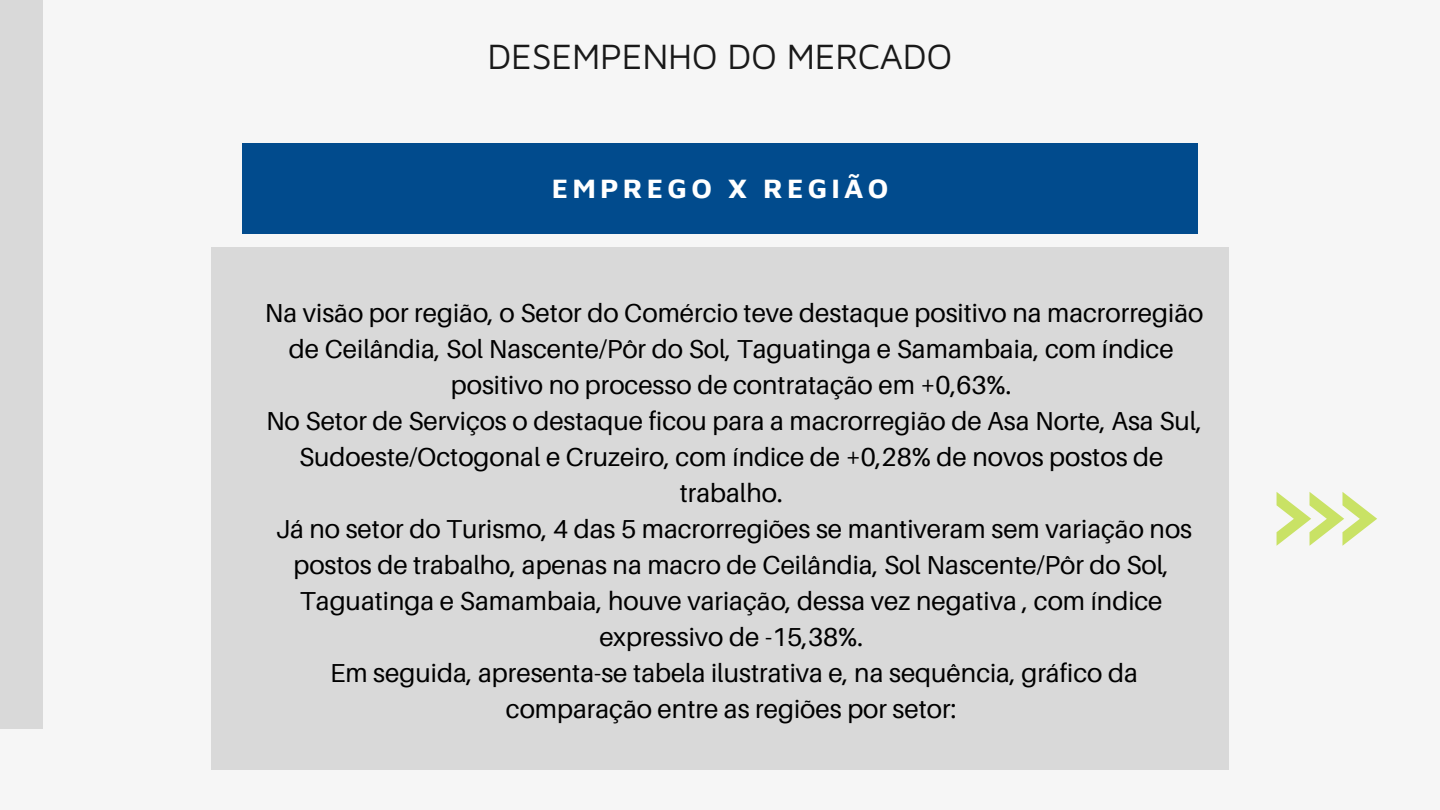
<style>
.page{position:relative;width:1440px;height:810px;background:#f6f6f6}
.page>*{position:absolute;margin:0;border:0;box-sizing:border-box;transform-origin:0 0}
.t1{font:36.1px "Maven Pro";letter-spacing:-.01em;color:#191919}
.t2{font:700 27.9px "Maven Pro";letter-spacing:.15em;color:#fff}
.t3{font:26px/36px "Aileron";color:#000;text-align:center}
</style>
<div class="page">
<div style="left:0;top:0;width:43px;height:729px;background:#d9d9d9"></div>
<div style="left:211px;top:247px;width:1017px;height:523px;background:#d9d9d9"></div>
<div style="left:242px;top:143px;width:956px;height:91px;background:#014b8d"></div>
<svg style="left:1277px;top:492px;width:100px;height:54px"></svg>
<h1 class="t1" style="left:488px;top:34px;width:466px">DESEMPENHO DO MERCADO</h1>
<p class="t2" style="left:552px;top:172px;width:338px">EMPREGO X REGIÃO</p>
<p class="t3" style="left:265px;top:294px;width:940px">Na visão por região, o Setor do Comércio teve destaque positivo na macrorregião de Ceilândia, Sol Nascente/Pôr do Sol, Taguatinga e Samambaia, com índice positivo no processo de contratação em +0,63%.<br>No Setor de Serviços o destaque ficou para a macrorregião de Asa Norte, Asa Sul, Sudoeste/Octogonal e Cruzeiro, com índice de +0,28% de novos postos de trabalho.<br>Já no setor do Turismo, 4 das 5 macrorregiões se mantiveram sem variação nos postos de trabalho, apenas na macro de Ceilândia, Sol Nascente/Pôr do Sol, Taguatinga e Samambaia, houve variação, dessa vez negativa , com índice expressivo de -15,38%.<br>Em seguida, apresenta-se tabela ilustrativa e, na sequência, gráfico da comparação entre as regiões por setor:</p>
</div>
